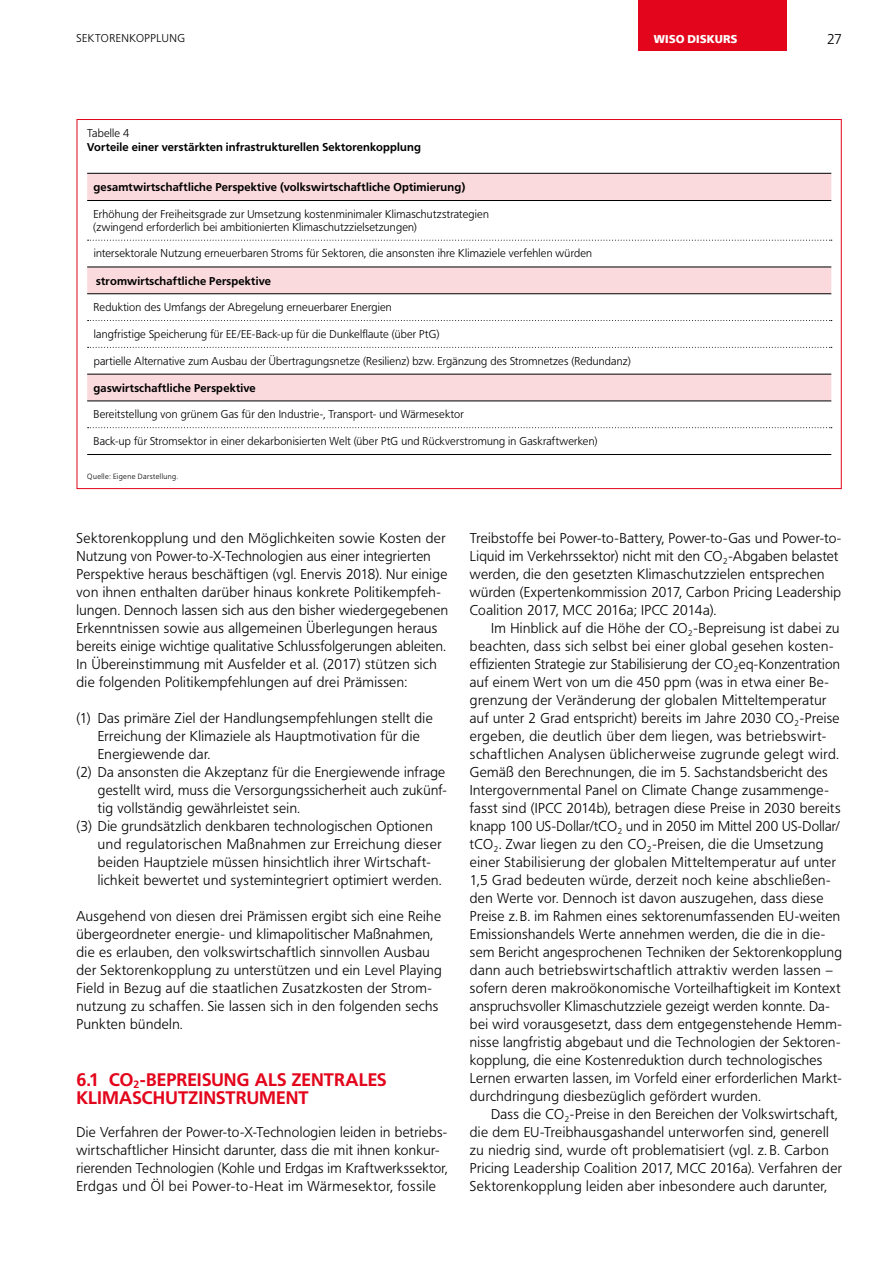
<style>
.page{position:relative;width:893px;height:1263px;background:#fff}
.page>*{position:absolute;margin:0;border:0;box-sizing:border-box;transform-origin:0 0}
.t1{font:700 18px/18px "Frutiger BQ";letter-spacing:.005em;color:#e3051b}
.t2{font:300 14.1px/18px "Frutiger BQ";letter-spacing:.03em;color:#000}
.t3{font:300 11.25px/13.5px "Frutiger BQ";letter-spacing:.015em;color:#000}
.t4{font:700 11.25px "Frutiger BQ";letter-spacing:.02em;color:#000}
.t5{font:300 11.25px "Frutiger BQ";letter-spacing:.045em;color:#000}
.t6{font:900 11.25px "Frutiger BQ";letter-spacing:.02em;color:#fff}
.t7{font:300 7.5px "Frutiger BQ";letter-spacing:.055em;color:#000}
</style>
<div class="page">
<div style="left:638px;top:0;width:149px;height:51px;background:#e3051b"></div>
<svg style="left:87px;top:174px;width:744px;height:227px"></svg>
<svg style="left:88px;top:240px;width:744px;height:1px"></svg>
<svg style="left:88px;top:320px;width:744px;height:1px"></svg>
<svg style="left:88px;top:347px;width:744px;height:1px"></svg>
<svg style="left:88px;top:427px;width:744px;height:1px"></svg>
<hr style="left:87px;top:173px;width:744px;height:1px;background:#000">
<hr style="left:87px;top:200px;width:744px;height:1px;background:#000">
<hr style="left:87px;top:267px;width:744px;height:1px;background:#000">
<hr style="left:87px;top:293px;width:744px;height:1px;background:#000">
<hr style="left:87px;top:374px;width:744px;height:1px;background:#000">
<hr style="left:87px;top:401px;width:744px;height:1px;background:#000">
<hr style="left:87px;top:454px;width:744px;height:1px;background:#000">
<p class="t5" style="left:77px;top:32px;width:110px">SEKTORENKOPPLUNG</p>
<p class="t6" style="left:654px;top:32px;width:85px">WISO DISKURS</p>
<p class="t2" style="left:827px;top:30px;width:16px">27</p>
<p class="t3" style="left:87px;top:127px;width:44px">Tabelle 4</p>
<p class="t4" style="left:87px;top:140px;width:335px">Vorteile einer verstärkten infrastrukturellen Sektorenkopplung</p>
<p class="t4" style="left:94px;top:181px;width:373px">gesamtwirtschaftliche Perspektive (volkswirtschaftliche Optimierung)</p>
<p class="t3" style="left:93px;top:207px;width:397px">Erhöhung der Freiheitsgrade zur Umsetzung kostenminimaler Klimaschutzstrategien (zwingend erforderlich bei ambitionierten Klimaschutzzielsetzungen)</p>
<p class="t3" style="left:94px;top:247px;width:500px">intersektorale Nutzung erneuerbaren Stroms für Sektoren, die ansonsten ihre Klimaziele verfehlen würden</p>
<p class="t4" style="left:96px;top:274px;width:176px">stromwirtschaftliche Perspektive</p>
<p class="t3" style="left:94px;top:300px;width:300px">Reduktion des Umfangs der Abregelung erneuerbarer Energien</p>
<p class="t3" style="left:94px;top:327px;width:347px">langfristige Speicherung für EE/EE-Back-up für die Dunkelflaute (über PtG)</p>
<p class="t3" style="left:94px;top:354px;width:539px">partielle Alternative zum Ausbau der Übertragungsnetze (Resilienz) bzw. Ergänzung des Stromnetzes (Redundanz)</p>
<p class="t4" style="left:94px;top:381px;width:164px">gaswirtschaftliche Perspektive</p>
<p class="t3" style="left:94px;top:408px;width:372px">Bereitstellung von grünem Gas für den Industrie-, Transport- und Wärmesektor</p>
<p class="t3" style="left:94px;top:434px;width:505px">Back-up für Stromsektor in einer dekarbonisierten Welt (über PtG und Rückverstromung in Gaskraftwerken)</p>
<p class="t7" style="left:87px;top:472px;width:92px">Quelle: Eigene Darstellung.</p>
<p class="t2" style="left:77px;top:529px;width:373px">Sektorenkopplung und den Möglichkeiten sowie Kosten der Nutzung von Power-to-X-Technologien aus einer integrierten Perspektive heraus beschäftigen (vgl. Enervis 2018). Nur einige von ihnen enthalten darüber hinaus konkrete Politikempfeh&shy;lungen. Dennoch lassen sich aus den bisher wiedergegebenen Erkenntnissen sowie aus allgemeinen Überlegungen heraus bereits einige wichtige qualitative Schlussfolgerungen ableiten.<br>In Übereinstimmung mit Ausfelder et al. (2017) stützen sich die folgenden Politikempfehlungen auf drei Prämissen:</p>
<p class="t2" style="left:77px;top:709px;width:358px">(1) Das primäre Ziel der Handlungsempfehlungen stellt die</p>
<p class="t2" style="left:98px;top:727px;width:324px">Erreichung der Klimaziele als Hauptmotivation für die</p>
<p class="t2" style="left:98px;top:745px;width:114px">Energiewende dar.</p>
<p class="t2" style="left:77px;top:763px;width:370px">(2) Da ansonsten die Akzeptanz für die Energiewende infrage</p>
<p class="t2" style="left:98px;top:781px;width:351px">gestellt wird, muss die Versorgungssicherheit auch zukünf-</p>
<p class="t2" style="left:98px;top:799px;width:204px">tig vollständig gewährleistet sein.</p>
<p class="t2" style="left:77px;top:817px;width:358px">(3) Die grundsätzlich denkbaren technologischen Optionen</p>
<p class="t2" style="left:98px;top:835px;width:345px">und regulatorischen Maßnahmen zur Erreichung dieser</p>
<p class="t2" style="left:98px;top:853px;width:335px">beiden Hauptziele müssen hinsichtlich ihrer Wirtschaft-</p>
<p class="t2" style="left:98px;top:871px;width:345px">lichkeit bewertet und systemintegriert optimiert werden.</p>
<p class="t2" style="left:77px;top:907px;width:367px">Ausgehend von diesen drei Prämissen ergibt sich eine Reihe übergeordneter energie- und klimapolitischer Maßnahmen, die es erlauben, den volkswirtschaftlich sinnvollen Ausbau der Sektorenkopplung zu unterstützen und ein Level Playing Field in Bezug auf die staatlichen Zusatzkosten der Strom&shy;nutzung zu schaffen. Sie lassen sich in den folgenden sechs Punkten bündeln.</p>
<p class="t1" style="left:77px;top:1070px;width:312px">6.1 CO<sub>2</sub>-BEPREISUNG ALS ZENTRALES<br>KLIMASCHUTZINSTRUMENT</p>
<p class="t2" style="left:77px;top:1123px;width:372px">Die Verfahren der Power-to-X-Technologien leiden in betriebs&shy;wirtschaftlicher Hinsicht darunter, dass die mit ihnen konkur&shy;rierenden Technologien (Kohle und Erdgas im Kraftwerkssektor, Erdgas und Öl bei Power-to-Heat im Wärmesektor, fossile</p>
<p class="t2" style="left:470px;top:529px;width:373px">Treibstoffe bei Power-to-Battery, Power-to-Gas und Power-to-Liquid im Verkehrssektor) nicht mit den CO<sub>2</sub>-Abgaben belastet werden, die den gesetzten Klimaschutzzielen entsprechen würden (Expertenkommission 2017, Carbon Pricing Leadership Coalition 2017, MCC 2016a; IPCC 2014a).</p>
<p class="t2" style="left:470px;top:619px;width:374px;text-indent:21px">Im Hinblick auf die Höhe der CO<sub>2</sub>-Bepreisung ist dabei zu beachten, dass sich selbst bei einer global gesehen kosten&shy;effizienten Strategie zur Stabilisierung der CO<sub>2</sub>eq-Konzentration auf einem Wert von um die 450 ppm (was in etwa einer Be&shy;grenzung der Veränderung der globalen Mitteltemperatur auf unter 2 Grad entspricht) bereits im Jahre 2030 CO<sub>2</sub>-Preise ergeben, die deutlich über dem liegen, was betriebswirt&shy;schaftlichen Analysen üblicherweise zugrunde gelegt wird.<br>Gemäß den Berechnungen, die im 5. Sachstandsbericht des Intergovernmental Panel on Climate Change zusammenge&shy;fasst sind (IPCC 2014b), betragen diese Preise in 2030 bereits knapp 100 US-Dollar/tCO<sub>2</sub> und in 2050 im Mittel 200 US-Dollar/ tCO<sub>2</sub>. Zwar liegen zu den CO<sub>2</sub>-Preisen, die die Umsetzung einer Stabilisierung der globalen Mitteltemperatur auf unter 1,5 Grad bedeuten würde, derzeit noch keine abschließen&shy;den Werte vor. Dennoch ist davon auszugehen, dass diese Preise z. B. im Rahmen eines sektorenumfassenden EU-weiten Emissionshandels Werte annehmen werden, die die in die&shy;sem Bericht angesprochenen Techniken der Sektorenkopplung dann auch betriebswirtschaftlich attraktiv werden lassen – sofern deren makroökonomische Vorteilhaftigkeit im Kontext anspruchsvoller Klimaschutzziele gezeigt werden konnte. Da&shy;bei wird vorausgesetzt, dass dem entgegenstehende Hemm&shy;nisse langfristig abgebaut und die Technologien der Sektoren&shy;kopplung, die eine Kostenreduktion durch technologisches Lernen erwarten lassen, im Vorfeld einer erforderlichen Markt&shy;durchdringung diesbezüglich gefördert wurden.</p>
<p class="t2" style="left:470px;top:1105px;width:374px;text-indent:21px">Dass die CO<sub>2</sub>-Preise in den Bereichen der Volkswirtschaft, die dem EU-Treibhausgashandel unterworfen sind, generell zu niedrig sind, wurde oft problematisiert (vgl. z. B. Carbon Pricing Leadership Coalition 2017, MCC 2016a). Verfahren der Sektorenkopplung leiden aber inbesondere auch darunter,</p>
</div>
